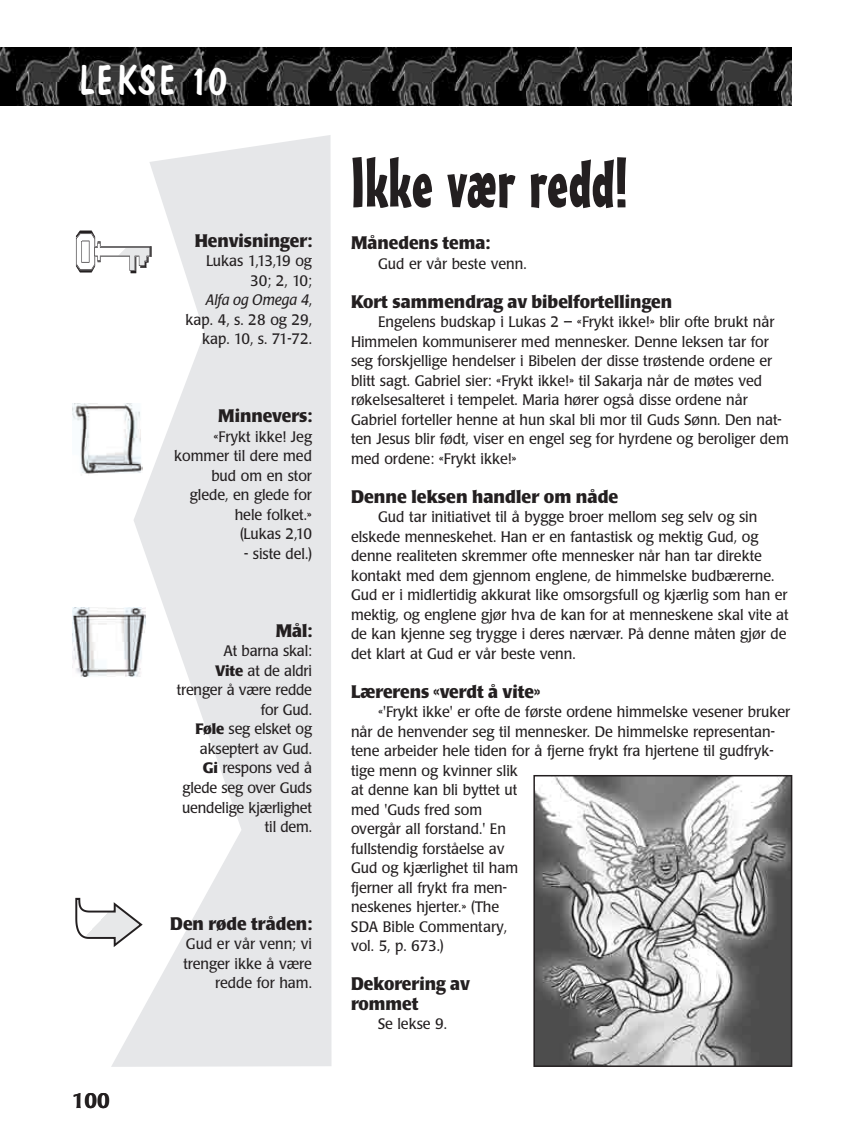
<style>
.page{position:relative;width:864px;height:1148px;background:#fff}
.page>*{position:absolute;margin:0;border:0;box-sizing:border-box;transform-origin:0 0}
.t1{font:69px "Mister Earl BT";color:#231f20}
.t2{font:42px "Dom Casual";letter-spacing:.025em;color:#fff}
.t3{font:500 21px "Poppl Laudatio";color:#231f20}
.t4{font:700 18px/19.5px "Poppl Laudatio";color:#231f20;scale:.95 1}
.t5{font:700 18px "Poppl Laudatio";color:#231f20}
.t6{font:15px/19.5px "Poppl Laudatio";color:#231f20;text-align:right;scale:.95 1}
.s1{font-style:italic}
.s2{font-weight:700}
</style>
<div class="page">
<img style="left:0;top:48px;width:792px;height:57px">
<img style="left:536px;top:778px;width:253px;height:285px">
<div style="left:533px;top:775px;width:259px;height:291px;border:2px solid #231f20"></div>
<svg style="left:112px;top:135px;width:220px;height:931px;fill:#e6e7e9"></svg>
<svg style="left:76px;top:230px;width:76px;height:43px"></svg>
<img style="left:72px;top:403px;width:71px;height:72px">
<img style="left:72px;top:607px;width:73px;height:70px">
<svg style="left:75px;top:897px;width:68px;height:50px"></svg>
<h2 class="t2" style="left:78px;top:63px;width:152px">LEKSE 10</h2>
<p class="t4" style="left:195px;top:232px;width:125px">Henvisninger:</p>
<p class="t6" style="left:186px;top:253px;width:135px">Lukas 1,13,19 og<br>30; 2, 10;<br><span class="s1">Alfa og Omega 4</span>, kap. 4, s. 28 og 29, kap. 10, s. 71-72.</p>
<p class="t4" style="left:218px;top:408px;width:100px">Minnevers:</p>
<p class="t6" style="left:174px;top:428px;width:147px">«Frykt ikke! Jeg kommer til dere med bud om en stor glede, en glede for hele folket.»<br>(Lukas 2,10</p>
<p class="t6" style="left:244px;top:545px;width:73px">- siste del.)</p>
<p class="t4" style="left:276px;top:622px;width:40px">Mål:</p>
<p class="t6" style="left:177px;top:643px;width:144px">At barna skal:<br><span class="s2">Vite</span> at de aldri trenger å være redde for Gud.<br><span class="s2">Føle</span> seg elsket og akseptert av Gud.<br><span class="s2">Gi</span> respons ved å glede seg over Guds uendelige kjærlighet til dem.</p>
<h3 class="t3" style="left:72px;top:1091px;width:40px">100</h3>
<p class="t4" style="left:170px;top:915px;width:151px">Den røde tråden:</p>
<p class="t6" style="left:183px;top:935px;width:137px">Gud er vår venn; vi trenger ikke å være redde for ham.</p>
<h1 class="t1" style="left:351px;top:157px;width:278px">Ikke vær redd!</h1>
<p class="t4" style="left:351px;top:235px;width:148px">Månedens tema:</p>
<p class="t6" style="left:378px;top:255px;width:158px">Gud er vår beste venn.</p>
<p class="t4" style="left:351px;top:293px;width:340px">Kort sammendrag av bibelfortellingen</p>
<p class="t6" style="left:351px;top:314px;width:462px;text-align:left;text-indent:27px">Engelens budskap i Lukas 2 – «Frykt ikke!» blir ofte brukt når Himmelen kommuniserer med mennesker. Denne leksen tar for seg forskjellige hendelser i Bibelen der disse trøstende ordene er blitt sagt. Gabriel sier: «Frykt ikke!» til Sakarja når de møtes ved røkelsesalteret i tempelet. Maria hører også disse ordene når Gabriel forteller henne at hun skal bli mor til Guds Sønn. Den nat&shy;ten Jesus blir født, viser en engel seg for hyrdene og beroliger dem med ordene: «Frykt ikke!»</p>
<p class="t5" style="left:351px;top:489px;width:269px">Denne leksen handler om nåde</p>
<p class="t6" style="left:351px;top:509px;width:462px;text-align:left;text-indent:27px">Gud tar initiativet til å bygge broer mellom seg selv og sin elskede menneskehet. Han er en fantastisk og mektig Gud, og denne realiteten skremmer ofte mennesker når han tar direkte kontakt med dem gjennom englene, de himmelske budbærerne.<br>Gud er i midlertidig akkurat like omsorgsfull og kjærlig som han er mektig, og englene gjør hva de kan for at menneskene skal vite at de kan kjenne seg trygge i deres nærvær. På denne måten gjør de det klart at Gud er vår beste venn.</p>
<p class="t4" style="left:351px;top:683px;width:201px">Lærerens «verdt å vite»</p>
<p class="t6" style="left:351px;top:704px;width:464px;text-align:left;text-indent:27px">«'Frykt ikke' er ofte de første ordene himmelske vesener bruker når de henvender seg til mennesker. De himmelske representan&shy;tene arbeider hele tiden for å fjerne frykt fra hjertene til gudfryk&shy;tige menn og kvinner slik<br>at denne kan bli byttet ut<br>med 'Guds fred som<br>overgår all forstand.' En<br>fullstendig forståelse av<br>Gud og kjærlighet til ham<br>fjerner all frykt fra men-<br>neskenes hjerter.» (The<br>SDA Bible Commentary,<br>vol. 5, p. 673.)</p>
<p class="t4" style="left:351px;top:976px;width:127px">Dekorering av rommet</p>
<p class="t6" style="left:378px;top:1016px;width:74px">Se lekse 9.</p>
</div>
